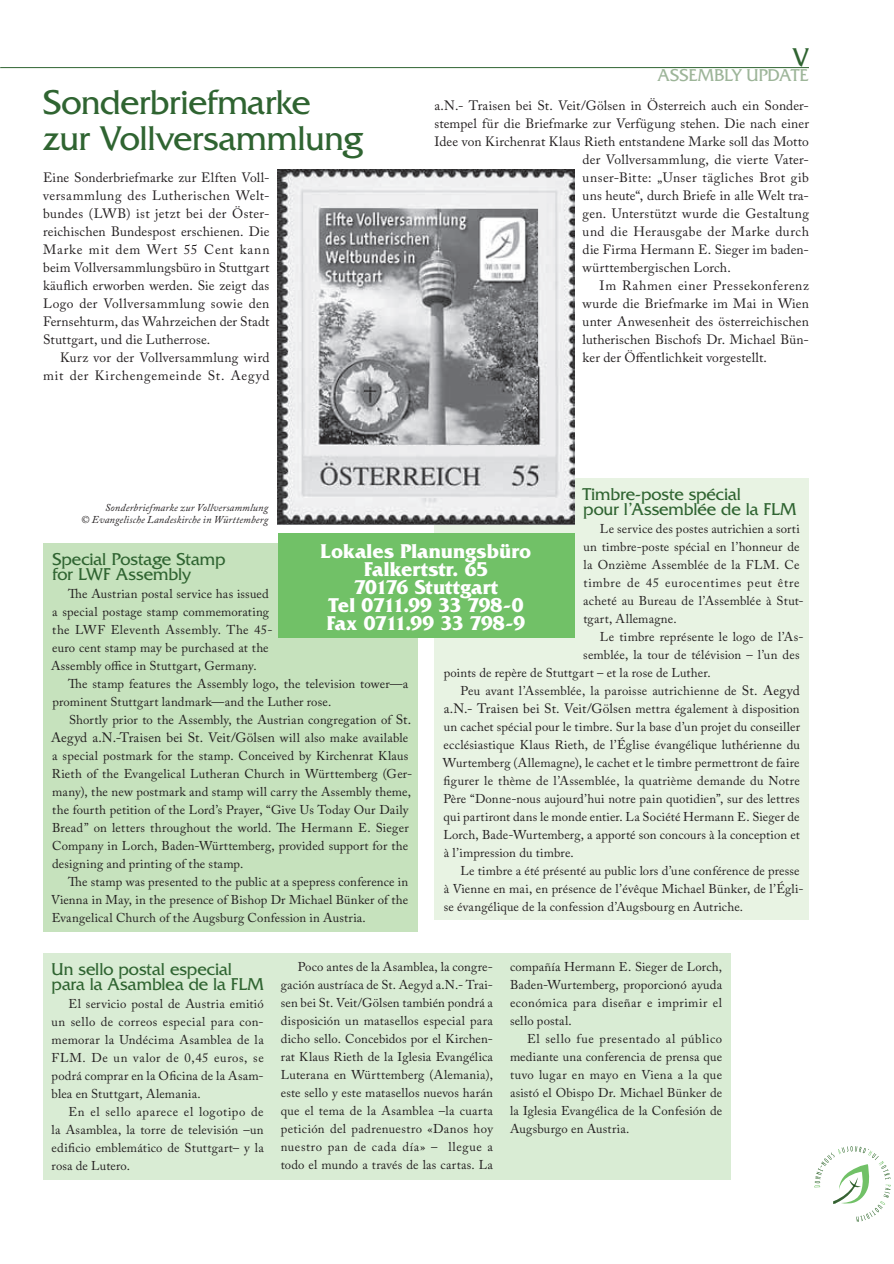
<style>
.page{position:relative;width:894px;height:1264px;background:#fff}
.page>*{position:absolute;margin:0;border:0;box-sizing:border-box;transform-origin:0 0}
.t1{font:36px/36px "Friz Quadrata";letter-spacing:-.01em;color:#2f6431}
.t2{font:700 21px/18px "Friz Quadrata";color:#fff;text-align:center}
.t3{font:18px/15px "Friz Quadrata";letter-spacing:-.005em;color:#2f6431}
.t4{font:18px "Friz Quadrata";color:#9db599}
.t5{font:13.5px/18px "Adobe Caslon Pro";letter-spacing:.015em;color:#231f20;text-align:justify}
.t6{font:13.5px "Adobe Caslon Pro";letter-spacing:.035em;color:#231f20}
.t7{font:13.5px/18px "Adobe Caslon Pro";letter-spacing:.045em;color:#231f20;text-align:right}
.t8{font:13.5px "Adobe Caslon Pro";letter-spacing:.04em;color:#231f20}
.t9{font:12.75px/18px "Adobe Caslon Pro";letter-spacing:.015em;color:#231f20;text-align:justify}
.t10{font:italic 10.5px/12px "Adobe Caslon Pro";letter-spacing:.015em;color:#231f20;text-align:right}
.s1{font-size:13.5px}
.s2{font-size:12.75px}
</style>
<div class="page">
<hr style="left:1px;top:67px;width:807px;height:1px;background:#2f6431">
<svg style="left:814px;top:1146px;width:76px;height:76px"></svg>
<div style="left:43px;top:953px;width:687px;height:227px;background:#d9ecd4"></div>
<div style="left:43px;top:543px;width:374px;height:389px;background:#c6e2bd"></div>
<div style="left:434px;top:478px;width:374px;height:442px;background:#e8f3e3"></div>
<img style="left:278px;top:170px;width:296px;height:354px">
<div style="left:278px;top:533px;width:296px;height:105px;background:#71c167"></div>
<h1 class="t1" style="left:43px;top:85px;width:322px">Sonderbriefmarke zur Vollversammlung</h1>
<p class="t5" style="left:43px;top:168px;width:228px">Eine Sonderbriefmarke zur Elften Voll&shy;versammlung des Lutherischen Welt&shy;bundes (LWB) ist jetzt bei der Öster&shy;reichischen Bundespost erschienen. Die Marke mit dem Wert 55 Cent kann beim Vollversammlungsbüro in Stuttgart käuflich erworben werden. Sie zeigt das Logo der Vollversammlung sowie den Fernsehturm, das Wahrzeichen der Stadt Stuttgart, und die Lutherrose.</p>
<p class="t7" style="left:43px;top:348px;width:228px">Kurz vor der Vollversammlung wird mit der Kirchengemeinde St. Aegyd</p>
<h3 class="t4" style="left:657px;top:65px;width:25px">Assembl</h3>
<h3 class="t4" style="left:731px;top:65px;width:38px">y Update</h3>
<p class="t5" style="left:434px;top:96px;width:376px">a.N.- Traisen bei St. Veit/Gölsen in Österreich auch ein Sonder-</p>
<p class="t5" style="left:434px;top:114px;width:376px">stempel für die Briefmarke zur Verfügung stehen. Die nach einer</p>
<p class="t5" style="left:434px;top:132px;width:376px">Idee von Kirchenrat Klaus Rieth entstandene Marke soll das Motto</p>
<p class="t5" style="left:582px;top:150px;width:228px">der Vollversammlung, die vierte Vater-</p>
<p class="t6" style="left:582px;top:169px;width:228px">unser-Bitte: „Unser tägliches Brot gib</p>
<p class="t5" style="left:582px;top:186px;width:228px">uns heute“, durch Briefe in alle Welt tra-</p>
<p class="t5" style="left:582px;top:204px;width:228px">gen. Unterstützt wurde die Gestaltung</p>
<p class="t6" style="left:582px;top:223px;width:228px">und die Herausgabe der Marke durch</p>
<p class="t5" style="left:582px;top:240px;width:228px">die Firma Hermann E. Sieger im baden-</p>
<p class="t5" style="left:582px;top:258px;width:150px">württembergischen Lorch.</p>
<p class="t8" style="left:599px;top:277px;width:211px">Im Rahmen einer Pressekonferenz</p>
<p class="t5" style="left:582px;top:294px;width:228px">wurde die Briefmarke im Mai in Wien</p>
<p class="t5" style="left:582px;top:312px;width:228px">unter Anwesenheit des österreichischen</p>
<p class="t5" style="left:582px;top:330px;width:228px">lutherischen Bischofs Dr. Michael Bün-</p>
<p class="t5" style="left:582px;top:348px;width:186px">ker der Öffentlichkeit vorgestellt.</p>
<h3 class="t3" style="left:582px;top:487px;width:215px">Timbre-poste spécial<br>pour l’Assemblée de la FLM</h3>
<p class="t9" style="left:583px;top:520px;width:222px;text-align:left;text-indent:17px">Le service des postes autrichien a sorti un timbre-poste spécial en l’honneur de la Onzième Assemblée de la FLM. Ce timbre de 45 eurocentimes peut être acheté au Bureau de l’Assemblée à Stut&shy;tgart, Allemagne.</p>
<p class="t9" style="left:600px;top:628px;width:205px">Le timbre représente le logo de l’As-</p>
<p class="t9" style="left:583px;top:646px;width:218px">semblée, la tour de télévision – l’un des</p>
<p class="t9" style="left:444px;top:664px;width:268px">points de repère de Stuttgart – et la rose de Luther.</p>
<p class="t9" style="left:460px;top:682px;width:341px">Peu avant l’Assemblée, la paroisse autrichienne de <span class="s1">St. Aegyd</span></p>
<p class="t5" style="left:443px;top:699px;width:357px">a.N.- Traisen bei St. Veit/Gölsen <span class="s2">mettra également à disposition</span></p>
<p class="t9" style="left:443px;top:718px;width:358px">un cachet spécial pour le timbre. Sur la base d’un projet du conseiller ecclésiastique Klaus Rieth, de l’Église évangélique luthérienne du Wurtemberg (Allemagne), le cachet et le timbre permettront de faire figurer le thème de l’Assemblée, la quatrième demande du Notre Père “Donne-nous aujourd’hui notre pain quotidien”, sur des lettres qui partiront dans le monde entier. La Société Hermann E. Sieger de Lorch, Bade-Wurtemberg, a apporté son concours à la conception et à l’impression du timbre.</p>
<p class="t9" style="left:443px;top:862px;width:361px;text-align:left;text-indent:17px">Le timbre a été présenté au public lors d’une conférence de presse à Vienne en mai, en présence de l’évêque Michael Bünker, de l’Égli&shy;se évangélique de la confession d’Augsbourg en Autriche.</p>
<p class="t10" style="left:81px;top:502px;width:188px">Sonderbriefmarke zur Vollversammlung<br>© Evangelische Landeskirche in Württemberg</p>
<h2 class="t2" style="left:320px;top:542px;width:212px">Lokales Planungsbüro<br>Falkertstr. 65<br>70176 Stuttgart<br>Tel 0711.99 33 798-0<br>Fax 0711.99 33 798-9</h2>
<h3 class="t3" style="left:52px;top:552px;width:174px">Special Postage Stamp for LWF Assembly</h3>
<p class="t9" style="left:51px;top:585px;width:223px;text-align:left;text-indent:17px">The Austrian postal service has issued a special postage stamp commemorating the LWF Eleventh Assembly. The 45- euro cent stamp may be purchased at the Assembly office in Stuttgart, Germany.</p>
<p class="t9" style="left:52px;top:675px;width:357px;text-indent:16px">The stamp features the Assembly logo, the television tower—a prominent Stuttgart landmark—and the Luther rose.</p>
<p class="t9" style="left:69px;top:711px;width:343px">Shortly prior to the Assembly, the Austrian congregation of <span class="s1">St.</span></p>
<p class="t5" style="left:51px;top:729px;width:358px">Aegyd a.N.-Traisen bei St. Veit/Gölsen <span class="s2">will also make available</span></p>
<p class="t9" style="left:52px;top:747px;width:362px;text-align:left">a special postmark for the stamp. Conceived by Kirchenrat Klaus Rieth of the Evangelical Lutheran Church in Württemberg (Ger&shy;many), the new postmark and stamp will carry the Assembly theme, the fourth petition of the Lord’s Prayer, “Give Us Today Our Daily Bread” on letters throughout the world. The Hermann E. Sieger Company in Lorch, Baden-Württemberg, provided support for the designing and printing of the stamp.</p>
<p class="t9" style="left:51px;top:873px;width:358px;text-indent:17px">The stamp was presented to the public at a spepress conference in Vienna in May, in the presence of Bishop Dr Michael Bünker of the Evangelical Church of the Augsburg Confession in Austria.</p>
<h3 class="t3" style="left:52px;top:962px;width:214px">Un sello postal especial para la Asamblea de la FLM</h3>
<p class="t9" style="left:52px;top:995px;width:214px;text-indent:17px">El servicio postal de Austria emitió un sello de correos especial para con&shy;memorar la Undécima Asamblea de la FLM. De un valor de 0,45 euros, se podrá comprar en la Oficina de la Asam&shy;blea en Stuttgart, Alemania.</p>
<p class="t9" style="left:52px;top:1103px;width:214px;text-indent:17px">En el sello aparece el logotipo de la Asamblea, la torre de televisión –un edificio emblemático de Stuttgart– y la rosa de Lutero.</p>
<p class="t9" style="left:281px;top:957px;width:214px;text-indent:17px">Poco antes de la Asamblea, la congre&shy;gación austríaca de St. Aegyd a.N.- Trai&shy;sen bei St. Veit/Gölsen también pondrá a disposición un matasellos especial para dicho sello. Concebidos por el Kirchen&shy;rat Klaus Rieth de la Iglesia Evangélica Luterana en Württemberg (Alemania), este sello y este matasellos nuevos harán que el tema de la Asamblea –la cuarta petición del padrenuestro «Danos hoy nuestro pan de cada día» – llegue a todo el mundo a través de las cartas. La</p>
<p class="t9" style="left:510px;top:957px;width:214px">compañía Hermann E. Sieger de Lorch, Baden-Wurtemberg, proporcionó ayuda económica para diseñar e imprimir el sello postal.</p>
<p class="t9" style="left:510px;top:1029px;width:214px;text-indent:17px">El sello fue presentado al público mediante una conferencia de prensa que tuvo lugar en mayo en Viena a la que asistó el Obispo Dr. Michael Bünker de la Iglesia Evangélica de la Confesión de Augsburgo en Austria.</p>
</div>
